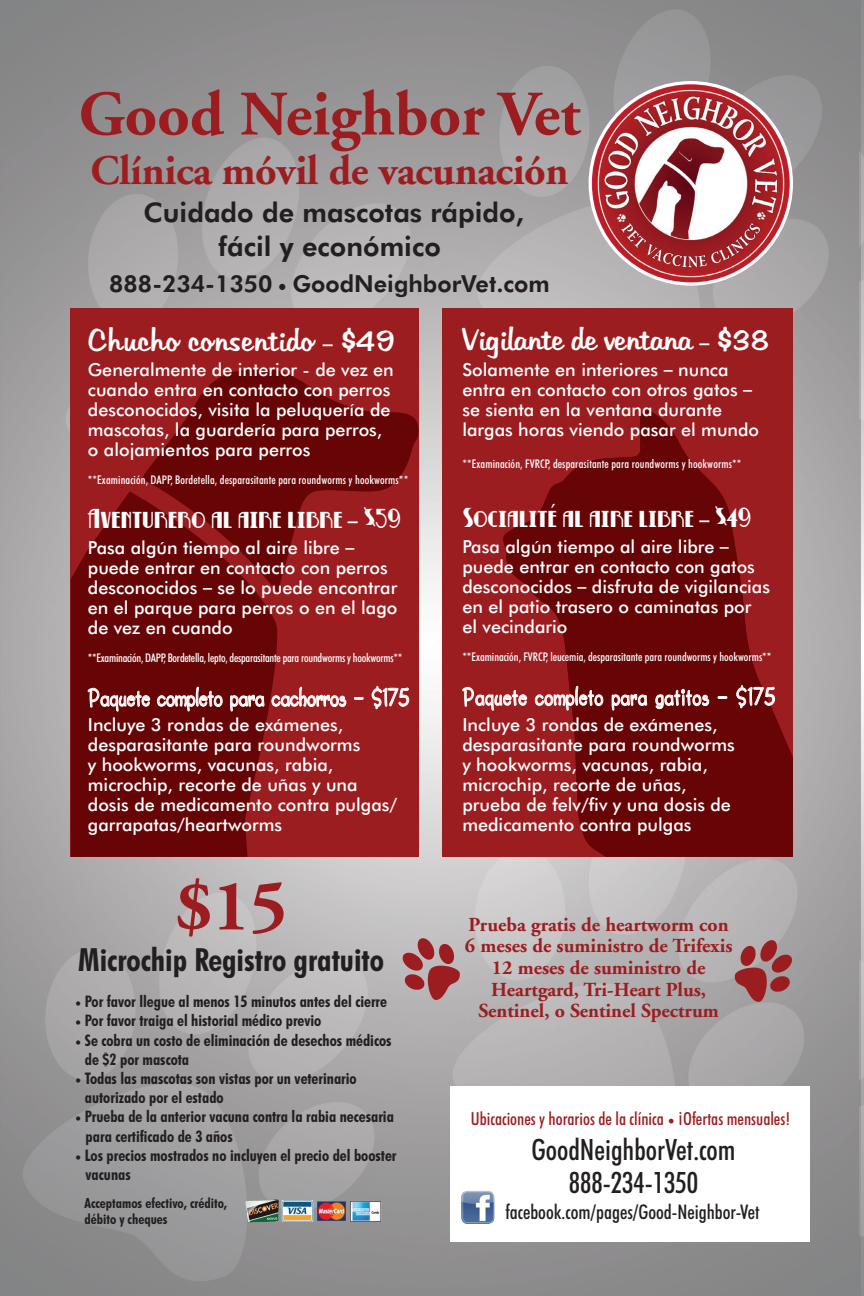
<style>
.page{position:relative;width:864px;height:1296px;background:#fff}
.page>*{position:absolute;margin:0;border:0;box-sizing:border-box;transform-origin:0 0}
.t1{font:700 72px "Adobe Garamond";color:#9c1d20}
.t2{font:700 63.2px "Adobe Garamond";color:#9c1d20}
.t3{font:700 42px "Adobe Garamond";letter-spacing:-.01em;color:#9c1d20}
.t4{font:700 condensed 32px "Futura BT";color:#231f20}
.t5{font:500 condensed 29.4px/33.2px "Futura BT";color:#231f20;text-align:center}
.t6{font:28px "Hudson";letter-spacing:-.01em;color:#fff}
.t7{font:28px "Hudson";letter-spacing:.01em;color:#fff}
.t8{font:800 27px/34px "Futura BT";color:#231f20;text-align:center}
.t9{font:25px "Second Grader";letter-spacing:.04em;color:#fff;scale:.8 1}
.t10{font:25px "Second Grader";letter-spacing:.06em;color:#fff;scale:.8 1}
.t11{font:24px "Betty Noir";letter-spacing:-.02em;color:#fff}
.t12{font:24px "Minion Pro";color:#fff}
.t13{font:800 23.4px "Futura BT";color:#231f20}
.t14{font:500 condensed 20.2px "Futura BT";color:#231f20}
.t15{font:700 19.8px/21.6px "Adobe Garamond";color:#9c1d20;text-align:center}
.t16{font:500 18px/20px "Futura BT";color:#fff}
.t17{font:500 condensed 18px "Futura BT";color:#9c1d20}
.t18{font:700 condensed 16px/19.2px "Futura BT";color:#231f20}
.t19{font:700 condensed 14px/16px "Futura BT";color:#231f20}
.t20{font:500 condensed 12px "Futura BT";color:#fff}
.t21{font:500 condensed 12px "Futura BT";letter-spacing:-.02em;color:#fff}
.s1{font-family:"Minion Pro";font-weight:400}
.s2{font-family:"Frutiger LT Std";font-weight:700;font-stretch:condensed;font-size:20px}
.s3{font-family:"Frutiger LT Std";font-weight:700;font-stretch:condensed}
.s4{font-family:"Minion Pro";font-weight:400;font-stretch:normal}
</style>
<div class="page">
<img style="left:0;top:0;width:864px;height:1296px">
<img style="left:590px;top:83px;width:201px;height:201px;border-radius:101px">
<img style="left:228px;top:1194px;width:170px;height:33px">
<div style="left:71px;top:308px;width:348px;height:549px;background:#9c1d20"></div>
<div style="left:442px;top:308px;width:351px;height:549px;background:#9c1d20"></div>
<svg style="left:71px;top:491px;width:206px;height:366px;background:#6c0708"></svg>
<svg style="left:142px;top:369px;width:277px;height:226px;fill:#670506"></svg>
<svg style="left:87px;top:687px;width:64px;height:25px;background:#8b4142"></svg>
<svg style="left:157px;top:686px;width:66px;height:26px;background:#8b4041"></svg>
<svg style="left:230px;top:694px;width:35px;height:18px"></svg>
<svg style="left:271px;top:686px;width:76px;height:21px"></svg>
<svg style="left:353px;top:697px;width:11px;height:3px"></svg>
<svg style="left:371px;top:686px;width:39px;height:24px"></svg>
<svg style="left:503px;top:410px;width:292px;height:454px;background:#bebcbd"></svg>
<svg style="left:503px;top:410px;width:290px;height:447px;fill:#670506"></svg>
<svg style="left:462px;top:687px;width:66px;height:24px"></svg>
<svg style="left:534px;top:685px;width:70px;height:26px"></svg>
<svg style="left:611px;top:693px;width:37px;height:18px"></svg>
<svg style="left:655px;top:688px;width:55px;height:22px"></svg>
<svg style="left:717px;top:696px;width:11px;height:3px"></svg>
<svg style="left:736px;top:685px;width:39px;height:24px"></svg>
<svg style="left:735px;top:940px;width:57px;height:62px;background:#a16264"></svg>
<svg style="left:403px;top:938px;width:57px;height:62px;background:#ac6d6f"></svg>
<div style="left:450px;top:1086px;width:359px;height:156px;background:#fff"></div>
<img style="left:461px;top:1191px;width:33px;height:33px">
<h2 class="t2" style="left:79px;top:80px;width:503px">Good Neighbor Vet</h2>
<h3 class="t3" style="left:91px;top:148px;width:480px">Clínica móvil de vacunación</h3>
<h3 class="t8" style="left:143px;top:195px;width:382px">Cuidado de mascotas rápido, fácil y económico</h3>
<p class="t13" style="left:109px;top:270px;width:442px">888-234-1350 <span class="s1">•</span> GoodNeighborVet.com</p>
<h3 class="t7" style="left:88px;top:320px;width:309px">Chucho consentido <span class="s2">–</span> $49</h3>
<p class="t16" style="left:88px;top:360px;width:308px">Generalmente de interior - de vez en cuando entra en contacto con perros desconocidos, visita la peluquería de mascotas, la guardería para perros, o alojamientos para perros</p>
<p class="t20" style="left:88px;top:472px;width:322px">**Examinación, DAPP, Bordetella, desparasitante para roundworms y hookworms**</p>
<h3 class="t11" style="left:88px;top:508px;width:315px">Aventurero al aire libre <span class="s2">–</span> $59</h3>
<p class="t16" style="left:88px;top:537px;width:311px">Pasa algún tiempo al aire libre <span class="s3">– </span>puede entrar en contacto con perros desconocidos <span class="s3">–</span> se lo puede encontrar en el parque para perros o en el lago de vez en cuando</p>
<p class="t21" style="left:88px;top:650px;width:316px">**Examinación, DAPP, Bordetella, lepto, desparasitante para roundworms y hookworms**</p>
<h3 class="t9" style="left:88px;top:684px;width:403px">Paquete completo para cachorros – $175</h3>
<p class="t16" style="left:88px;top:715px;width:311px">Incluye 3 rondas de exámenes, desparasitante para roundworms<br>y hookworms, vacunas, rabia, microchip, recorte de uñas y una dosis de medicamento contra pulgas/ garrapatas/heartworms</p>
<h1 class="t1" style="left:175px;top:867px;width:114px">$15</h1>
<h3 class="t4" style="left:78px;top:941px;width:307px">Microchip Registro gratuito</h3>
<p class="t18" style="left:75px;top:992px;width:314px"><span class="s4">•</span> Por favor llegue al menos 15 minutos antes del cierre</p>
<p class="t18" style="left:75px;top:1011px;width:248px"><span class="s4">•</span> Por favor traiga el historial médico previo</p>
<p class="t18" style="left:85px;top:1030px;width:308px;text-indent:-10px"><span class="s4">•</span> Se cobra un costo de eliminación de desechos médicos de $2 por mascota</p>
<p class="t18" style="left:85px;top:1069px;width:273px;text-indent:-10px"><span class="s4">•</span> Todas las mascotas son vistas por un veterinario autorizado por el estado</p>
<p class="t18" style="left:86px;top:1107px;width:310px;text-indent:-11px"><span class="s4">•</span> Prueba de la anterior vacuna contra la rabia necesaria para certificado de 3 años</p>
<p class="t18" style="left:86px;top:1145px;width:312px;text-indent:-11px"><span class="s4">•</span> Los precios mostrados no incluyen el precio del booster vacunas</p>
<p class="t19" style="left:85px;top:1195px;width:144px">Acceptamos efectivo, crédito, débito y cheques</p>
<h3 class="t6" style="left:462px;top:319px;width:309px">Vigilante de ventana <span class="s2">–</span> $38</h3>
<p class="t16" style="left:462px;top:359px;width:298px">Solamente en interiores <span class="s3">–</span> nunca entra en contacto con otros gatos <span class="s3">– </span>se sienta en la ventana durante largas horas viendo pasar el mundo</p>
<p class="t20" style="left:462px;top:456px;width:280px">**Examinación, FVRCP, desparasitante para roundworms y hookworms**</p>
<h3 class="t11" style="left:462px;top:507px;width:290px">Socialite al aire libre <span class="s2">–</span> $49</h3>
<p class="t16" style="left:462px;top:537px;width:309px">Pasa algún tiempo al aire libre <span class="s3">– </span>puede entrar en contacto con gatos desconocidos <span class="s3">–</span> disfruta de vigilancias en el patio trasero o caminatas por el vecindario</p>
<p class="t20" style="left:462px;top:649px;width:311px">**Examinación, FVRCP, leucemia, desparasitante para roundworms y hookworms**</p>
<h3 class="t10" style="left:462px;top:683px;width:392px">Paquete completo para gatitos – $175</h3>
<p class="t16" style="left:462px;top:714px;width:274px">Incluye 3 rondas de exámenes, desparasitante para roundworms y hookworms, vacunas, rabia, microchip, recorte de uñas, prueba de felv/fiv y una dosis de medicamento contra pulgas</p>
<h3 class="t12" style="left:547px;top:497px;width:11px">´</h3>
<p class="t15" style="left:465px;top:914px;width:269px">Prueba gratis de heartworm con<br>6 meses de suministro de Trifexis<br>12 meses de suministro de<br>Heartgard, Tri-Heart Plus,<br>Sentinel, o Sentinel Spectrum</p>
<p class="t17" style="left:471px;top:1108px;width:321px">Ubicaciones y horarios de la clínica <span class="s4">•</span> ¡Ofertas mensuales!</p>
<h3 class="t5" style="left:531px;top:1133px;width:206px">GoodNeighborVet.com<br>888-234-1350</h3>
<p class="t14" style="left:506px;top:1200px;width:256px">facebook.com/pages/Good-Neighbor-Vet</p>
</div>
